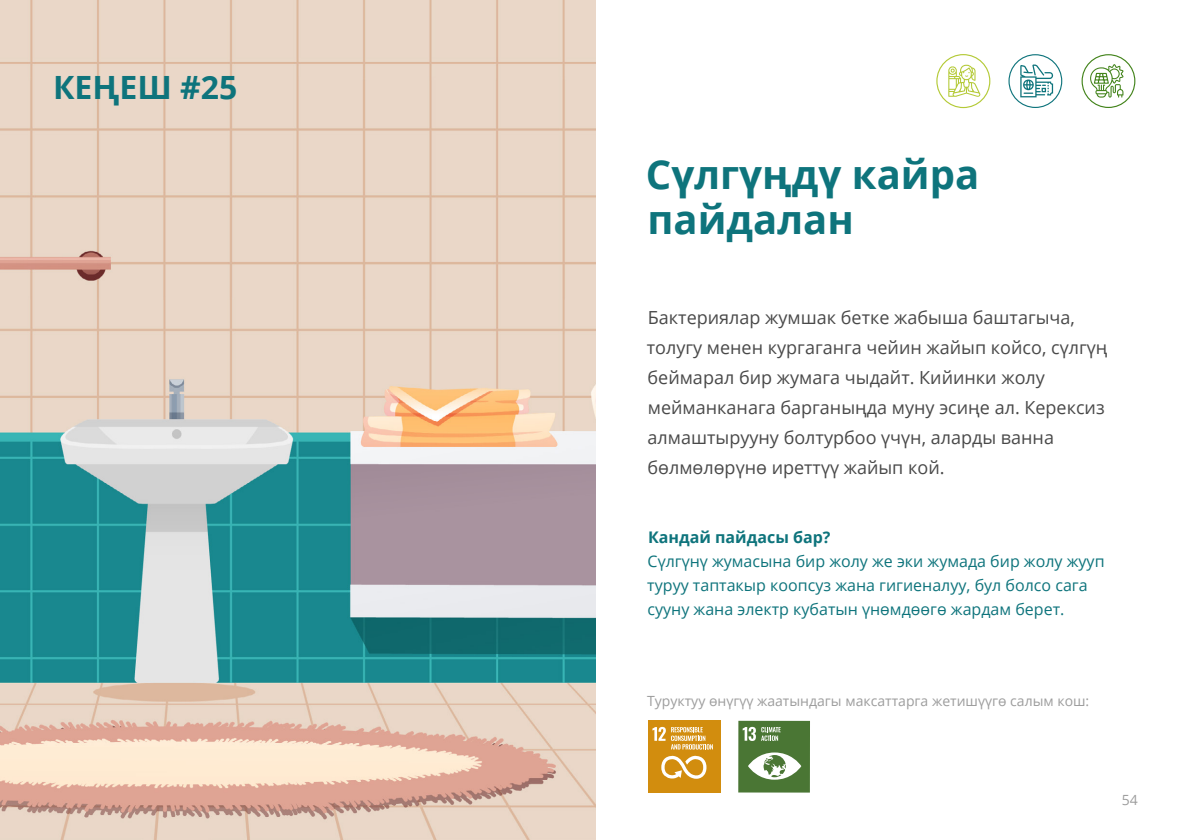
<style>
.page{position:relative;width:1191px;height:840px;background:#fff}
.page>*{position:absolute;margin:0;border:0;box-sizing:border-box;transform-origin:0 0}
.t1{font:700 40px/45px "Open Sans";color:#0e747c}
.t2{font:700 32px "Open Sans";color:#0e747c}
.t3{font:18px/30px "Open Sans";color:#494949}
.t4{font:16px/24px "Open Sans";color:#0e747c}
.t5{font:700 16px "Open Sans";color:#0e747c}
.t6{font:14px "Open Sans";color:#9d9d9d}
</style>
<div class="page">
<img style="left:0;top:0;width:595px;height:839px">
<div style="left:738px;top:720px;width:72px;height:72px;background:#4a7634"></div>
<svg style="left:742px;top:726px;width:38px;height:14px"></svg>
<svg style="left:748px;top:752px;width:53px;height:27px"></svg>
<div style="left:648px;top:720px;width:72px;height:72px;background:#d28d0e"></div>
<svg style="left:652px;top:726px;width:61px;height:23px"></svg>
<svg style="left:661px;top:755px;width:45px;height:24px"></svg>
<svg style="left:1008px;top:54px;width:54px;height:54px"></svg>
<svg style="left:936px;top:54px;width:54px;height:54px"></svg>
<svg style="left:1081px;top:54px;width:54px;height:54px"></svg>
<h2 class="t2" style="left:53px;top:65px;width:186px">КЕҢЕШ #25</h2>
<h1 class="t1" style="left:646px;top:151px;width:335px">Сүлгүңдү кайра пайдалан</h1>
<p class="t3" style="left:647px;top:302px;width:462px">Бактериялар жумшак бетке жабыша баштагыча, толугу менен кургаганга чейин жайып койсо, сүлгүң беймарал бир жумага чыдайт. Кийинки жолу мейманканага барганыңда муну эсиңе ал. Керексиз алмаштырууну болтурбоо үчүн, аларды ванна бөлмөлөрүнө иреттүү жайып кой.</p>
<p class="t5" style="left:648px;top:525px;width:184px">Кандай пайдасы бар?</p>
<p class="t4" style="left:647px;top:548px;width:459px">Сүлгүнү жумасына бир жолу же эки жумада бир жолу жууп туруу таптакыр коопсуз жана гигиеналуу, бул болсо сага сууну жана электр кубатын үнөмдөөгө жардам берет.</p>
<p class="t6" style="left:647px;top:690px;width:444px">Туруктуу өнүгүү жаатындагы максаттарга жетишүүгө салым кош:</p>
<p class="t6" style="left:1121px;top:789px;width:18px">54</p>
</div>
